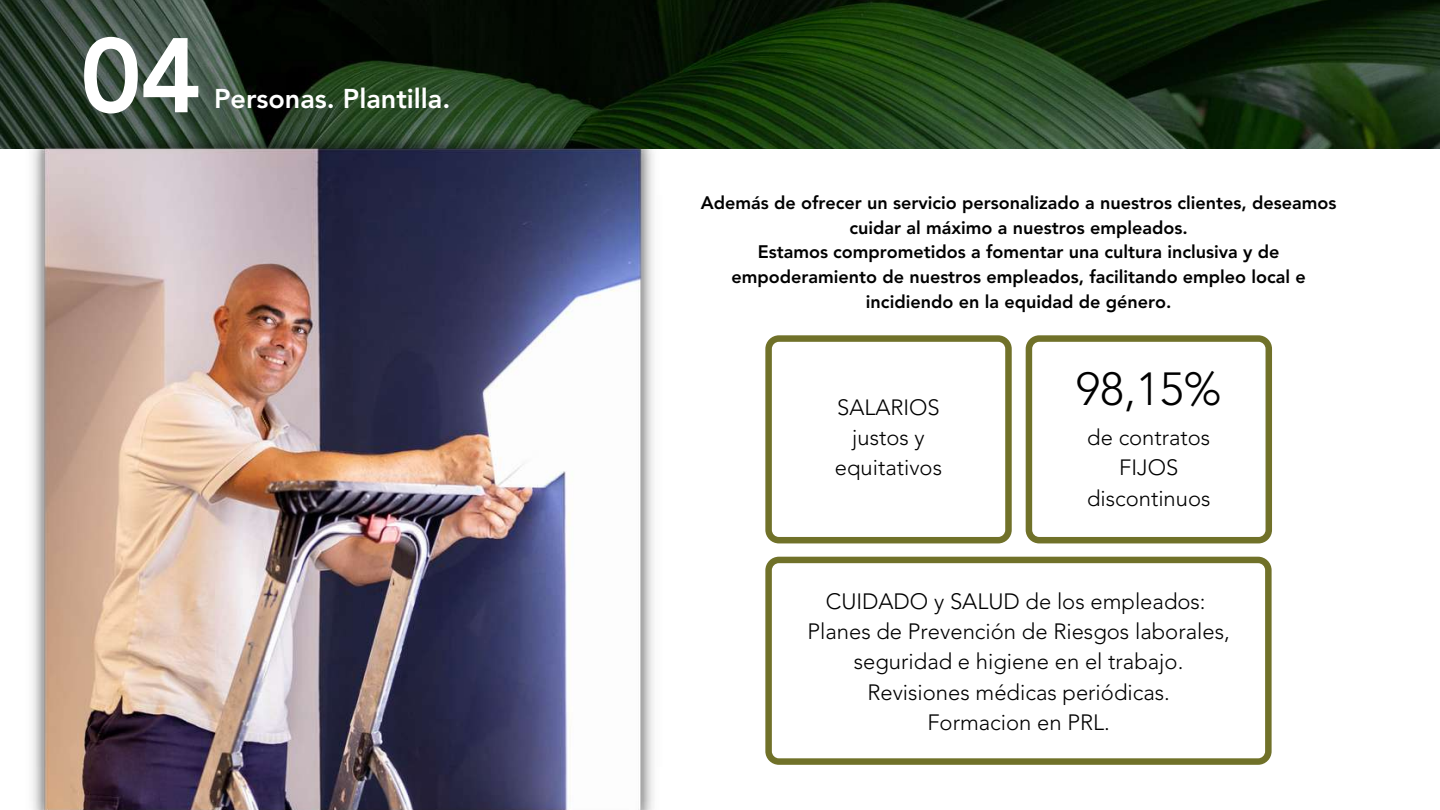
<style>
.page{position:relative;width:1440px;height:810px;background:#fff}
.page>*{position:absolute;margin:0;border:0;box-sizing:border-box;transform-origin:0 0}
.t1{font:800 104.7px "Avenir LT Std";color:#fff}
.t2{font:300 46.05px "Avenir LT Std";color:#000}
.t3{font:800 27px "Avenir LT Std";color:#fff}
.t4{font:300 22.05px/30.3px "Avenir LT Std";color:#000;text-align:center}
.t5{font:800 18px/24.8px "Avenir LT Std";color:#000;text-align:center}
</style>
<div class="page">
<img style="left:0;top:0;width:1440px;height:148px">
<svg style="left:765px;top:335px;width:247px;height:208px"></svg>
<svg style="left:1026px;top:335px;width:246px;height:208px"></svg>
<svg style="left:765px;top:557px;width:507px;height:208px"></svg>
<img style="left:23px;top:127px;width:640px;height:683px">
<h1 class="t1" style="left:80px;top:33px;width:123px">04</h1>
<h3 class="t3" style="left:214px;top:88px;width:238px">Personas. Plantilla.</h3>
<p class="t5" style="left:701px;top:192px;width:637px">Además de ofrecer un servicio personalizado a nuestros clientes, deseamos cuidar al máximo a nuestros empleados.<br>Estamos comprometidos a fomentar una cultura inclusiva y de empoderamiento de nuestros empleados, facilitando empleo local e incidiendo en la equidad de género.</p>
<p class="t4" style="left:835px;top:394px;width:109px">SALARIOS justos y equitativos</p>
<h2 class="t2" style="left:1076px;top:370px;width:147px">98,15%</h2>
<p class="t4" style="left:1087px;top:424px;width:125px">de contratos<br>FIJOS discontinuos</p>
<p class="t4" style="left:808px;top:588px;width:424px">CUIDADO y SALUD de los empleados:<br>Planes de Prevención de Riesgos laborales, seguridad e higiene en el trabajo.<br>Revisiones médicas periódicas.<br>Formacion en PRL.</p>
</div>
